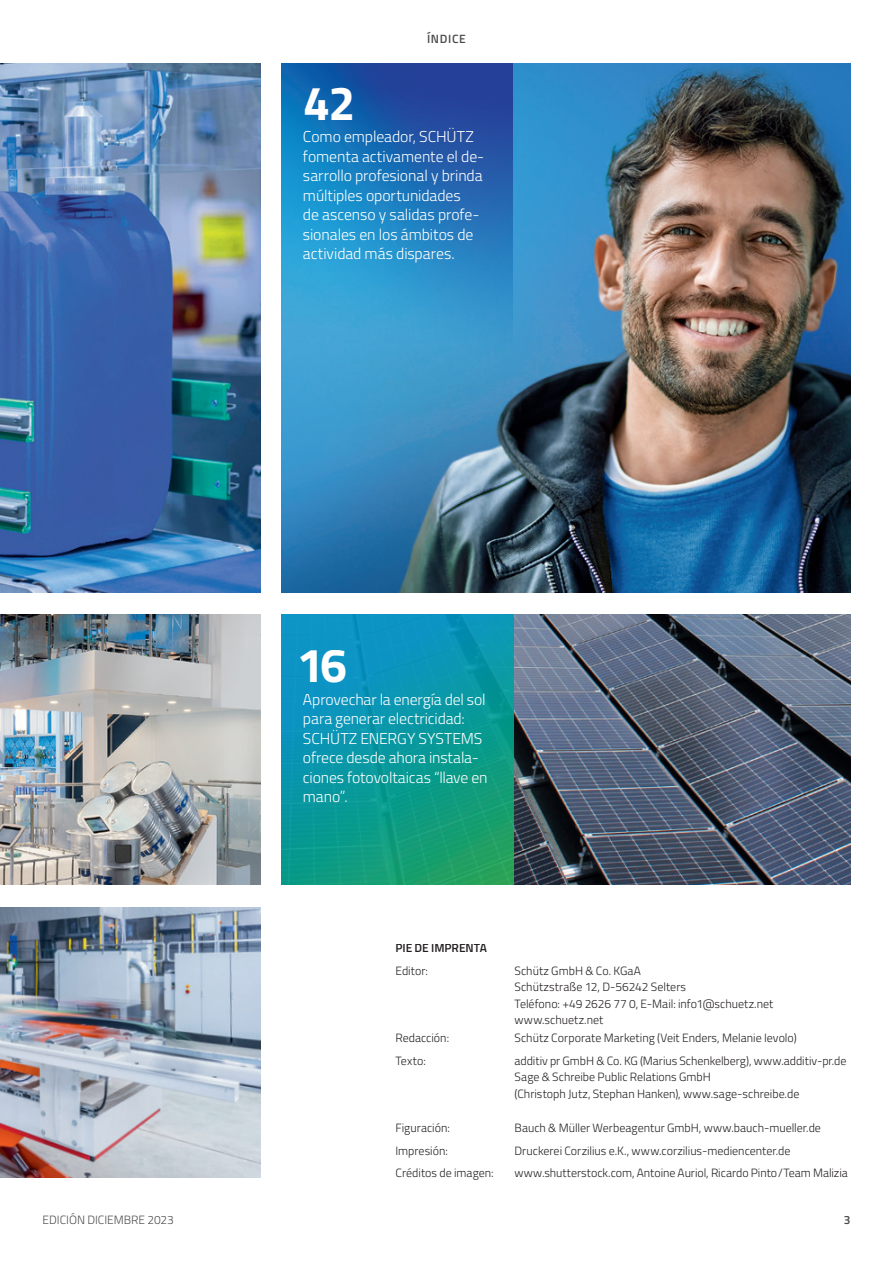
<style>
.page{position:relative;width:893px;height:1263px;background:#fff}
.page>*{position:absolute;margin:0;border:0;box-sizing:border-box;transform-origin:0 0}
.t1{font:700 48px "Cairo";color:#fff}
.t2{font:300 15.75px/19.5px "Cairo";letter-spacing:-.005em;color:#fff}
.t3{font:300 12px/16.5px "Cairo";color:#231f20}
.t4{font:300 12px "Cairo";color:#4b4c4d}
.t5{font:600 12px "Cairo";color:#231f20}
.t6{font:600 12px "Cairo";letter-spacing:.05em;color:#4b4c4d}
</style>
<div class="page">
<img style="left:282px;top:64px;width:568px;height:528px">
<img style="left:0;top:907px;width:260px;height:271px">
<img style="left:0;top:64px;width:260px;height:528px">
<img style="left:0;top:615px;width:260px;height:270px">
<img style="left:282px;top:63px;width:231px;height:394px">
<img style="left:513px;top:615px;width:337px;height:270px">
<svg style="left:282px;top:615px;width:231px;height:270px;background:#0d989d"></svg>
<h1 class="t1" style="left:303px;top:64px;width:54px">42</h1>
<p class="t6" style="left:427px;top:29px;width:40px">ÍNDICE</p>
<h2 class="t2" style="left:303px;top:127px;width:183px">Como empleador, SCHÜTZ fomenta activamente el de&shy;sarrollo profesional y brinda múltiples oportunidades<br>de ascenso y salidas profe&shy;sionales en los ámbitos de actividad más dispares.</h2>
<h1 class="t1" style="left:296px;top:626px;width:53px">16</h1>
<h2 class="t2" style="left:303px;top:690px;width:186px">Aprovechar la energía del sol para generar electricidad:<br>SCHÜTZ ENERGY SYSTEMS ofrece desde ahora instala&shy;ciones fotovoltaicas “llave en mano”.</h2>
<p class="t5" style="left:395px;top:939px;width:93px">PIE DE IMPRENTA</p>
<p class="t3" style="left:395px;top:962px;width:34px">Editor:</p>
<p class="t3" style="left:514px;top:962px;width:260px">Schütz GmbH &amp; Co. KGaA<br>Schützstraße 12, D-56242 Selters<br>Teléfono: +49 2626 77 0, E-Mail: info1@schuetz.net www.schuetz.net</p>
<p class="t3" style="left:395px;top:1030px;width:55px">Redacción:</p>
<p class="t3" style="left:514px;top:1030px;width:284px">Schütz Corporate Marketing (Veit Enders, Melanie Ievolo)</p>
<p class="t3" style="left:395px;top:1052px;width:32px">Texto:</p>
<p class="t3" style="left:514px;top:1052px;width:333px">additiv pr GmbH &amp; Co. KG (Marius Schenkelberg), www.additiv-pr.de<br>Sage &amp; Schreibe Public Relations GmbH<br>(Christoph Jutz, Stephan Hanken), www.sage-schreibe.de</p>
<p class="t3" style="left:395px;top:1120px;width:56px">Figuración:</p>
<p class="t3" style="left:514px;top:1120px;width:308px">Bauch &amp; Müller Werbeagentur GmbH, www.bauch-mueller.de</p>
<p class="t3" style="left:395px;top:1142px;width:54px">Impresión:</p>
<p class="t3" style="left:514px;top:1142px;width:278px">Druckerei Corzilius e.K., www.corzilius-mediencenter.de</p>
<p class="t3" style="left:395px;top:1165px;width:100px">Créditos de imagen:</p>
<p class="t3" style="left:514px;top:1165px;width:335px">www.shutterstock.com, Antoine Auriol, Ricardo Pinto/Team Malizia</p>
<p class="t4" style="left:43px;top:1211px;width:133px">EDICIÓN DICIEMBRE 2023</p>
<p class="t6" style="left:844px;top:1211px;width:8px">3</p>
</div>
